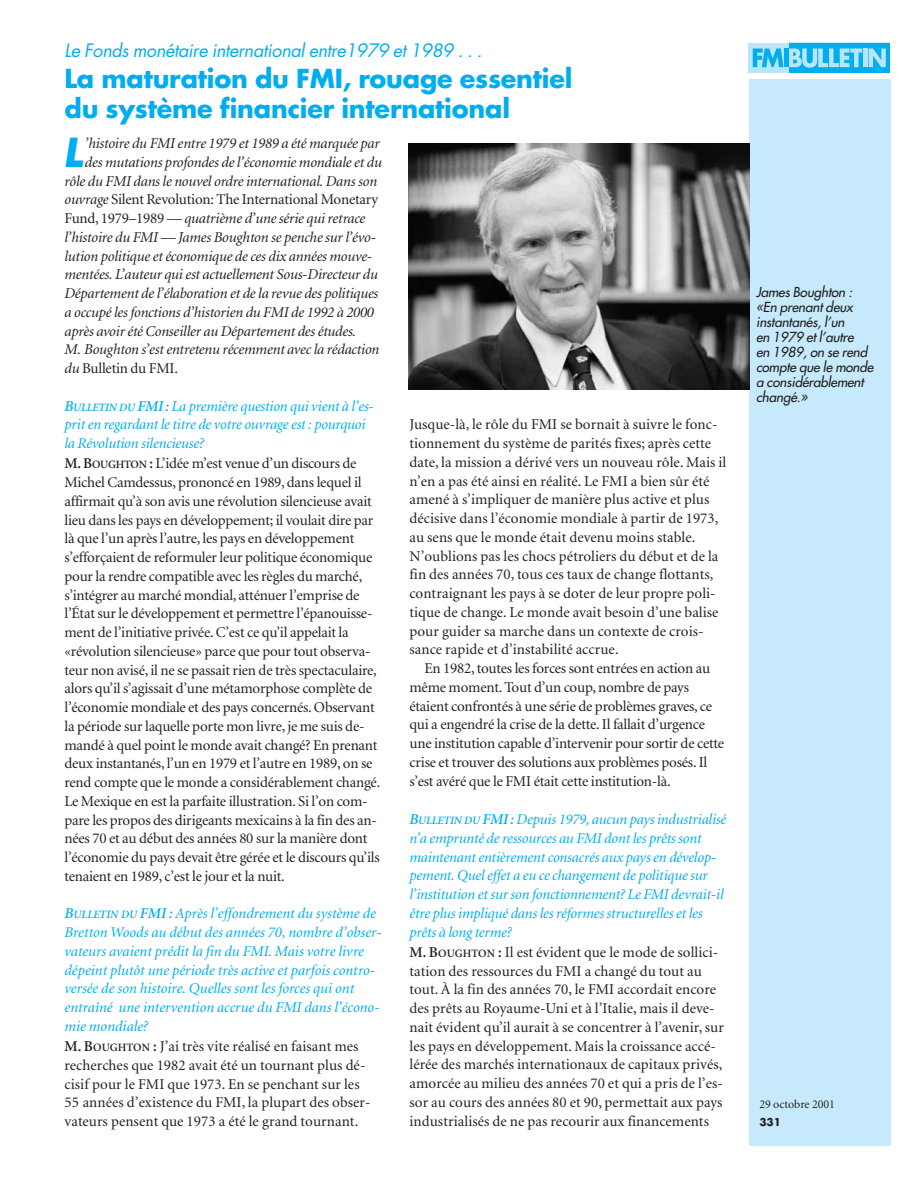
<style>
.page{position:relative;width:918px;height:1188px;background:#fff}
.page>*{position:absolute;margin:0;border:0;box-sizing:border-box;transform-origin:0 0}
.t1{font:italic 700 39px "Futura";color:#00aeef}
.t2{font:700 25.5px/30.6px "Futura";letter-spacing:-.005em;color:#00aeef}
.t3{font:italic 18px "Futura";letter-spacing:-.02em;color:#00aeef}
.t4{font:15px/18.8px "Minion";letter-spacing:-.015em;color:#231f20}
.t5{font:15px/18.8px "Minion";letter-spacing:.005em;color:#231f20}
.t6{font:italic 15px/18.8px "Minion";letter-spacing:-.01em;color:#00aeef}
.t7{font:italic 15px "Minion";letter-spacing:-.015em;color:#231f20}
.t8{font:italic 13.5px/15px "Futura";letter-spacing:-.01em;color:#231f20}
.t9{font:12px "Minion";color:#231f20}
.t10{font:700 10.5px "Futura";color:#231f20}
.s1{font-style:italic}
.s2{font-style:normal}
.s3{font-weight:600}
.s4{font-weight:600;font-size:11.25px}
</style>
<div class="page">
<div style="left:789px;top:43px;width:101px;height:29px;background:#00aeef"></div>
<svg style="left:789px;top:49px;width:73px;height:19px"></svg>
<div style="left:863px;top:49px;width:5px;height:18px;background:#b8e5fa"></div>
<svg style="left:869px;top:49px;width:17px;height:18px"></svg>
<div style="left:748px;top:43px;width:41px;height:29px;background:#b8e5fa"></div>
<svg style="left:753px;top:49px;width:30px;height:18px"></svg>
<div style="left:784px;top:49px;width:5px;height:18px;background:#00aeef"></div>
<div style="left:749px;top:79px;width:142px;height:1067px;background:#c6eafb"></div>
<img style="left:409px;top:143px;width:340px;height:246px">
<p class="t3" style="left:64px;top:42px;width:419px">Le Fonds monétaire international entre1979 et 1989 . . .</p>
<h2 class="t2" style="left:64px;top:65px;width:510px">La maturation du FMI, rouage essentiel du système financier international</h2>
<h1 class="t1" style="left:63px;top:134px;width:21px">L</h1>
<p class="t7" style="left:85px;top:137px;width:296px">’histoire du FMI entre 1979 et 1989 a été marquée par</p>
<p class="t7" style="left:85px;top:156px;width:299px">des mutations profondes de l’économie mondiale et du</p>
<p class="t7" style="left:64px;top:175px;width:314px">rôle du FMI dans le nouvel ordre international. Dans son</p>
<p class="t4" style="left:64px;top:191px;width:315px"><span class="s1">ouvrage</span> Silent Revolution: The International Monetary</p>
<p class="t7" style="left:64px;top:212px;width:302px"><span class="s2">Fund, 1979–1989</span> — quatrième d’une série qui retrace</p>
<p class="t7" style="left:64px;top:231px;width:313px">l’histoire du FMI — James Boughton se penche sur l’évo-</p>
<p class="t7" style="left:64px;top:250px;width:309px">lution politique et économique de ces dix années mouve-</p>
<p class="t7" style="left:64px;top:269px;width:315px">mentées. L’auteur qui est actuellement Sous-Directeur du</p>
<p class="t7" style="left:64px;top:287px;width:315px">Département de l’élaboration et de la revue des politiques</p>
<p class="t7" style="left:64px;top:306px;width:311px">a occupé les fonctions d’historien du FMI de 1992 à 2000</p>
<p class="t7" style="left:64px;top:325px;width:293px">après avoir été Conseiller au Département des études.</p>
<p class="t7" style="left:64px;top:344px;width:316px">M. Boughton s’est entretenu récemment avec la rédaction</p>
<p class="t4" style="left:64px;top:360px;width:115px"><span class="s1">du</span> Bulletin du FMI.</p>
<p class="t6" style="left:64px;top:398px;width:311px"><span class="s3">B</span><span class="s4">ULLETIN DU</span> <span class="s3">FMI :</span> La première question qui vient à l’es&shy;prit en regardant le titre de votre ouvrage est : pourquoi la Révolution silencieuse?</p>
<p class="t4" style="left:64px;top:455px;width:317px"><span class="s3">M. B</span><span class="s4">OUGHTON</span> <span class="s3">:</span> L’idée m’est venue d’un discours de Michel Camdessus, prononcé en 1989, dans lequel il affirmait qu’à son avis une révolution silencieuse avait lieu dans les pays en développement; il voulait dire par là que l’un après l’autre, les pays en développement s’efforçaient de reformuler leur politique économique pour la rendre compatible avec les règles du marché, s’intégrer au marché mondial, atténuer l’emprise de l’État sur le développement et permettre l’épanouisse&shy;ment de l’initiative privée. C’est ce qu’il appelait la «révolution silencieuse» parce que pour tout observa&shy;teur non avisé, il ne se passait rien de très spectaculaire, alors qu’il s’agissait d’une métamorphose complète de l’économie mondiale et des pays concernés. Observant la période sur laquelle porte mon livre, je me suis de&shy;mandé à quel point le monde avait changé? En prenant deux instantanés, l’un en 1979 et l’autre en 1989, on se rend compte que le monde a considérablement changé.<br>Le Mexique en est la parfaite illustration. Si l’on com&shy;pare les propos des dirigeants mexicains à la fin des an&shy;nées 70 et au début des années 80 sur la manière dont l’économie du pays devait être gérée et le discours qu’ils tenaient en 1989, c’est le jour et la nuit.</p>
<p class="t6" style="left:65px;top:905px;width:319px"><span class="s3">B</span><span class="s4">ULLETIN DU</span> <span class="s3">FMI :</span> Après l’effondrement du système de Bretton Woods au début des années 70, nombre d’obser&shy;vateurs avaient prédit la fin du FMI. Mais votre livre dépeint plutôt une période très active et parfois contro&shy;versée de son histoire. Quelles sont les forces qui ont entraîné une intervention accrue du FMI dans l’écono&shy;mie mondiale?</p>
<p class="t5" style="left:65px;top:1038px;width:308px"><span class="s3">M. B</span><span class="s4">OUGHTON</span> <span class="s3">:</span> J’ai très vite réalisé en faisant mes recherches que 1982 avait été un tournant plus dé&shy;cisif pour le FMI que 1973. En se penchant sur les 55 années d’existence du FMI, la plupart des obser&shy;vateurs pensent que 1973 a été le grand tournant.</p>
<p class="t5" style="left:410px;top:417px;width:318px">Jusque-là, le rôle du FMI se bornait à suivre le fonc&shy;tionnement du système de parités fixes; après cette date, la mission a dérivé vers un nouveau rôle. Mais il n’en a pas été ainsi en réalité. Le FMI a bien sûr été amené à s’impliquer de manière plus active et plus décisive dans l’économie mondiale à partir de 1973, au sens que le monde était devenu moins stable.<br>N’oublions pas les chocs pétroliers du début et de la fin des années 70, tous ces taux de change flottants, contraignant les pays à se doter de leur propre poli&shy;tique de change. Le monde avait besoin d’une balise pour guider sa marche dans un contexte de crois&shy;sance rapide et d’instabilité accrue.</p>
<p class="t4" style="left:410px;top:660px;width:316px;text-indent:15px">En 1982, toutes les forces sont entrées en action au même moment. Tout d’un coup, nombre de pays étaient confrontés à une série de problèmes graves, ce qui a engendré la crise de la dette. Il fallait d’urgence une institution capable d’intervenir pour sortir de cette crise et trouver des solutions aux problèmes posés. Il s’est avéré que le FMI était cette institution-là.</p>
<p class="t6" style="left:409px;top:811px;width:318px"><span class="s3">B</span><span class="s4">ULLETIN DU</span> <span class="s3">FMI :</span> Depuis 1979, aucun pays industrialisé n’a emprunté de ressources au FMI dont les prêts sont maintenant entièrement consacrés aux pays en dévelop&shy;pement. Quel effet a eu ce changement de politique sur l’institution et sur son fonctionnement? Le FMI devrait-il être plus impliqué dans les réformes structurelles et les prêts à long terme?</p>
<p class="t5" style="left:409px;top:944px;width:316px"><span class="s3">M. B</span><span class="s4">OUGHTON</span> <span class="s3">:</span> Il est évident que le mode de sollici&shy;tation des ressources du FMI a changé du tout au tout. À la fin des années 70, le FMI accordait encore des prêts au Royaume-Uni et à l’Italie, mais il deve&shy;nait évident qu’il aurait à se concentrer à l’avenir, sur les pays en développement. Mais la croissance accé&shy;lérée des marchés internationaux de capitaux privés, amorcée au milieu des années 70 et qui a pris de l’es&shy;sor au cours des années 80 et 90, permettait aux pays industrialisés de ne pas recourir aux financements</p>
<p class="t8" style="left:756px;top:286px;width:119px">James Boughton : «En prenant deux instantanés, l’un<br>en 1979 et l’autre<br>en 1989, on se rend compte que le monde a considérablement changé.»</p>
<p class="t9" style="left:759px;top:1099px;width:77px">29 octobre 2001</p>
<p class="t10" style="left:759px;top:1117px;width:23px">331</p>
</div>
